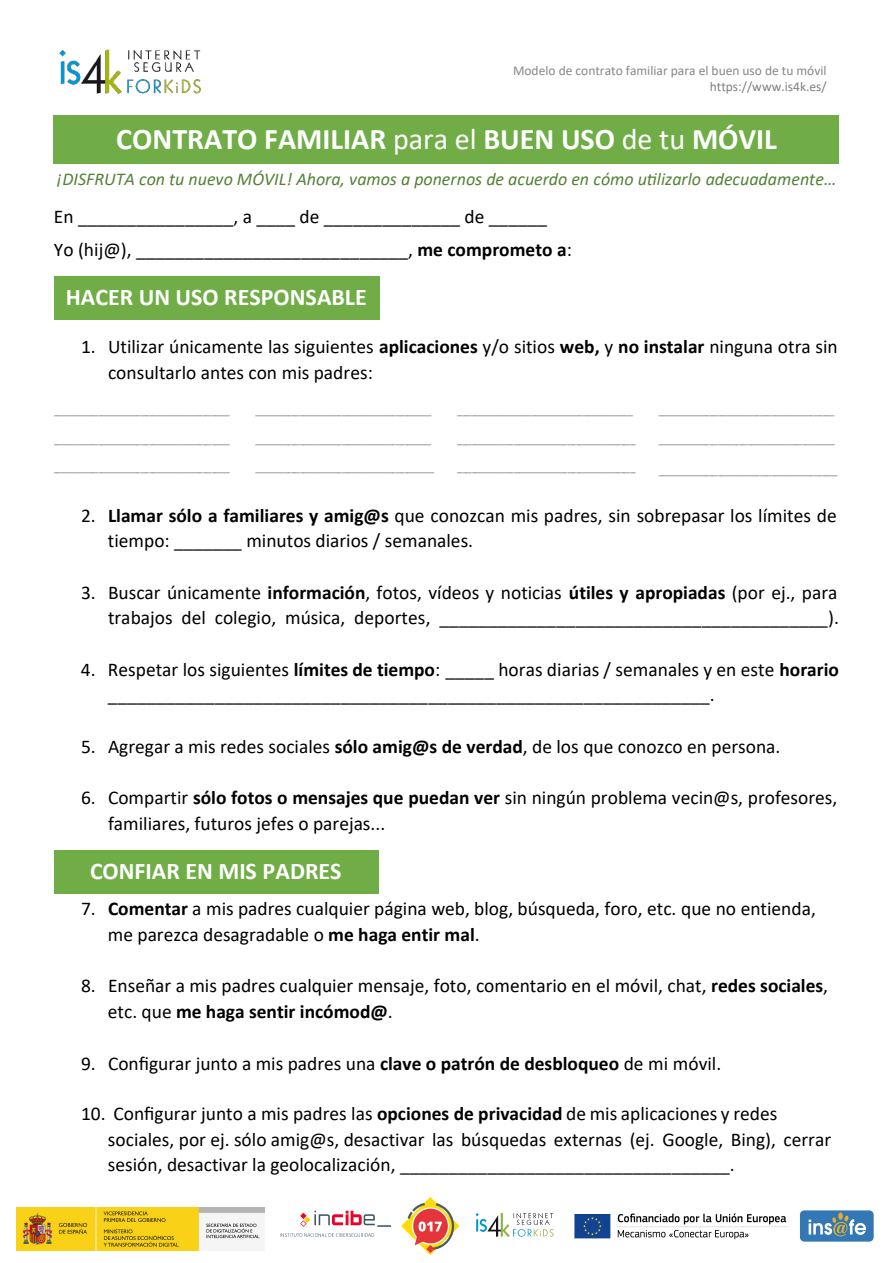
<style>
.page{position:relative;width:893px;height:1263px;background:#fff}
.page>*{position:absolute;margin:0;border:0;box-sizing:border-box;transform-origin:0 0}
.t1{font:700 30px "Calibri";color:#fff}
.t2{font:700 24px "Calibri";color:#fff}
.t3{font:19.5px/25.8px "Calibri";color:#000}
.t4{font:italic 18px "Calibri";color:#538135}
.t5{font:13.5px/16.4px "Calibri";color:#87888a;text-align:right}
.t6{font:6px "Calibri";color:#000}
.s1{color:#808080}
.s2{font-weight:400}
.s3{font-weight:700}
</style>
<div class="page">
<div style="left:54px;top:115px;width:785px;height:48px;background:#70ad47"></div>
<div style="left:54px;top:276px;width:325px;height:44px;background:#70ad47"></div>
<div style="left:54px;top:850px;width:324px;height:44px;background:#70ad47"></div>
<img style="left:59px;top:49px;width:142px;height:45px">
<img style="left:574px;top:1213px;width:214px;height:27px">
<svg style="left:476px;top:1213px;width:78px;height:24px"></svg>
<svg style="left:280px;top:1233px;width:94px;height:4px"></svg>
<svg style="left:300px;top:1211px;width:91px;height:16px"></svg>
<svg style="left:401px;top:1197px;width:58px;height:58px"></svg>
<img style="left:799px;top:1210px;width:75px;height:32px">
<img style="left:17px;top:1207px;width:248px;height:44px">
<p class="t5" style="left:513px;top:62px;width:315px">Modelo de contrato familiar para el buen uso de tu móvil <span class="s1">https://www.is4k.es/</span></p>
<h1 class="t1" style="left:116px;top:118px;width:662px">CONTRATO FAMILIAR <span class="s2">para el</span> BUEN USO <span class="s2">de tu</span> MÓVIL</h1>
<p class="t4" style="left:57px;top:167px;width:782px">¡DISFRUTA con tu nuevo MÓVIL! Ahora, vamos a ponernos de acuerdo en cómo utilizarlo adecuadamente…</p>
<p class="t3" style="left:54px;top:200px;width:519px;line-height:32.7px">En ________________, ____ de ______________ de ______<br>Yo (hij@), ____________________________, <span class="s3">me comprometo a</span>:</p>
<p class="t3" style="left:243px;top:203px;width:11px">a</p>
<p class="t2" style="left:66px;top:280px;width:302px">HACER UN USO RESPONSABLE</p>
<p class="t3" style="left:108px;top:333px;width:731px;text-indent:-27px">1. Utilizar únicamente las siguientes <span class="s3">aplicaciones</span> y/o sitios <span class="s3">web,</span> y <span class="s3">no instalar</span> ninguna otra sin consultarlo antes con mis padres:</p>
<p class="t6" style="left:54px;top:409px;width:177px">___________________________________________________________</p>
<p class="t6" style="left:54px;top:438px;width:177px">___________________________________________________________</p>
<p class="t6" style="left:54px;top:466px;width:177px">___________________________________________________________</p>
<p class="t6" style="left:256px;top:409px;width:177px">___________________________________________________________</p>
<p class="t6" style="left:256px;top:438px;width:177px">___________________________________________________________</p>
<p class="t6" style="left:256px;top:466px;width:180px">____________________________________________________________</p>
<p class="t6" style="left:457px;top:409px;width:177px">___________________________________________________________</p>
<p class="t6" style="left:457px;top:438px;width:180px">____________________________________________________________</p>
<p class="t6" style="left:457px;top:466px;width:180px">____________________________________________________________</p>
<p class="t6" style="left:659px;top:409px;width:177px">___________________________________________________________</p>
<p class="t6" style="left:659px;top:438px;width:178px">___________________________________________________________</p>
<p class="t6" style="left:659px;top:469px;width:180px">____________________________________________________________</p>
<p class="t3" style="left:108px;top:502px;width:730px;text-indent:-27px">2. <span class="s3">Llamar sólo a familiares y amig@s</span> que conozcan mis padres, sin sobrepasar los límites de tiempo: _______ minutos diarios / semanales.</p>
<p class="t3" style="left:108px;top:579px;width:731px;text-indent:-27px">3. Buscar únicamente <span class="s3">información</span>, fotos, vídeos y noticias <span class="s3">útile</span><span class="s3">s y apropiadas</span> (por ej., para trabajos del colegio, música, deportes,</p>
<p class="t3" style="left:440px;top:604px;width:401px">________________________________________).</p>
<p class="t3" style="left:108px;top:656px;width:733px;text-indent:-27px">4. Respetar los siguientes <span class="s3">límites de</span> <span class="s3">tiemp</span><span class="s3">o</span>: _____ horas diarias / semanales y en este <span class="s3">horario </span>______________________________________________________________.</p>
<p class="t3" style="left:81px;top:733px;width:701px">5. Agregar a mis redes sociales <span class="s3">sólo amig@s de verdad</span>, de los que conozco en persona.</p>
<p class="t3" style="left:108px;top:784px;width:731px;text-indent:-27px">6. Compartir <span class="s3">sólo fotos o mensajes que puedan ver</span> sin ningún problema vecin@s, profesores, familiares, futuros jefes o parejas...</p>
<h1 class="t2" style="left:90px;top:854px;width:253px">CONFIAR EN MIS PADRES</h1>
<p class="t3" style="left:108px;top:895px;width:709px;text-indent:-27px">7. <span class="s3">Comentar</span> a mis padres cualquier página web, blog, búsqueda, foro, etc. que no entienda, me parezca desagradable o <span class="s3">me haga</span> <span class="s3">entir</span> <span class="s3">mal</span>.</p>
<p class="t3" style="left:108px;top:972px;width:722px;text-indent:-27px">8. Enseñar a mis padres cualquier mensaje, foto, comentario en el móvil, chat, <span class="s3">redes sociales</span>, etc. que <span class="s3">me haga s</span><span class="s3">entir</span> <span class="s3">incómod@</span>.</p>
<p class="t3" style="left:81px;top:1050px;width:642px">9. Configurar junto a mis padres una <span class="s3">clave o patrón de desbloqueo</span> de mi móvil.</p>
<p class="t3" style="left:108px;top:1100px;width:725px;text-indent:-27px">10. Configurar junto a mis padres las <span class="s3">opciones de privacidad</span> de mis aplicaciones y redes sociales, por ej. sólo amig@s, desactivar las búsquedas externas (ej. Google, Bing), cerrar sesión, desactivar la geolocalización, __________________________________.</p>
</div>
